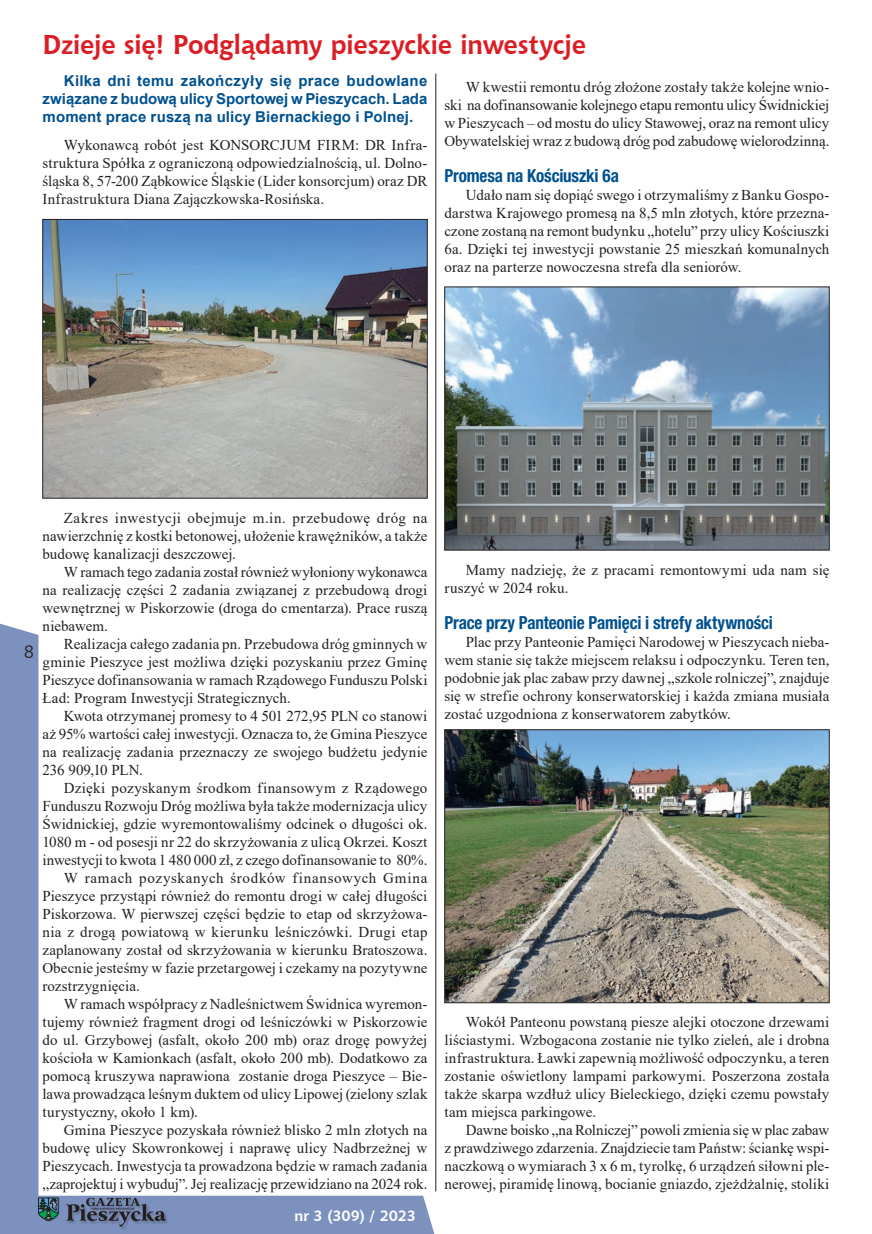
<style>
.page{position:relative;width:872px;height:1234px;background:#fff}
.page>*{position:absolute;margin:0;border:0;box-sizing:border-box;transform-origin:0 0}
.t1{font:700 27px "Chianti BT";letter-spacing:-.01em;color:#dd1d24}
.t2{font:700 condensed 18px "Helvetica Neue LT Pro";letter-spacing:-.01em;color:#015190;scale:.95 1}
.t3{font:18px "Chianti BT";color:#231f20}
.t4{font:15px/18px "Times New Roman";letter-spacing:.005em;color:#231f20;text-align:justify}
.t5{font:700 15px/18px "Arial";letter-spacing:.01em;color:#015190;text-align:justify}
.t6{font:15px "Times New Roman";letter-spacing:.045em;color:#231f20}
.t7{font:700 15px "Chianti BT";letter-spacing:-.01em;color:#fff}
</style>
<div class="page">
<svg style="left:0;top:619px;width:437px;height:614px"></svg>
<hr style="left:435px;top:74px;width:1px;height:1117px;background:#231f20">
<img style="left:42px;top:219px;width:386px;height:279px">
<svg style="left:444px;top:286px;width:385px;height:264px;background:#788c9d"></svg>
<img style="left:444px;top:729px;width:385px;height:273px">
<h1 class="t1" style="left:43px;top:25px;width:545px">Dzieje się! Podglądamy pieszyckie inwestycje</h1>
<p class="t5" style="left:43px;top:72px;width:386px;text-indent:21px">Kilka dni temu zakończyły się prace budowlane związane z budową ulicy Sportowej w Pieszycach. Lada moment prace ruszą na ulicy Biernackiego i Polnej.</p>
<p class="t4" style="left:444px;top:77px;width:386px;text-indent:21px">W kwestii remontu dróg złożone zostały także kolejne wnio&shy;ski na dofinansowanie kolejnego etapu remontu ulicy Świdnickiej w Pieszycach – od mostu do ulicy Stawowej, oraz na remont ulicy Obywatelskiej wraz z budową dróg pod zabudowę wielorodzinną.</p>
<p class="t2" style="left:444px;top:164px;width:185px">Promesa na Kościuszki 6a</p>
<p class="t4" style="left:444px;top:185px;width:386px;text-indent:21px">Udało nam się dopiąć swego i otrzymaliśmy z Banku Gospo&shy;darstwa Krajowego promesą na 8,5 mln złotych, które przezna&shy;czone zostaną na remont budynku „hotelu” przy ulicy Kościuszki 6a. Dzięki tej inwestycji powstanie 25 mieszkań komunalnych oraz na parterze nowoczesna strefa dla seniorów.</p>
<p class="t4" style="left:43px;top:136px;width:386px;text-indent:21px">Wykonawcą robót jest KONSORCJUM FIRM: DR Infra&shy;struktura Spółka z ograniczoną odpowiedzialnością, ul. Dolno&shy;śląska 8, 57-200 Ząbkowice Śląskie (Lider konsorcjum) oraz DR Infrastruktura Diana Zajączkowska-Rosińska.</p>
<p class="t3" style="left:24px;top:639px;width:12px">8</p>
<p class="t4" style="left:43px;top:508px;width:386px;text-indent:21px">Zakres inwestycji obejmuje m.in. przebudowę dróg na nawierzchnię z kostki betonowej, ułożenie krawężników, a także budowę kanalizacji deszczowej.</p>
<p class="t4" style="left:43px;top:562px;width:386px;text-indent:21px">W ramach tego zadania został również wyłoniony wykonawca na realizację części 2 zadania związanej z przebudową drogi wewnętrznej w Piskorzowie (droga do cmentarza). Prace ruszą niebawem.</p>
<p class="t4" style="left:43px;top:634px;width:386px;text-indent:21px">Realizacja całego zadania pn. Przebudowa dróg gminnych w gminie Pieszyce jest możliwa dzięki pozyskaniu przez Gminę Pieszyce dofinansowania w ramach Rządowego Funduszu Polski Ład: Program Inwestycji Strategicznych.</p>
<p class="t4" style="left:43px;top:706px;width:386px;text-indent:21px">Kwota otrzymanej promesy to 4 501 272,95 PLN co stanowi aż 95% wartości całej inwestycji. Oznacza to, że Gmina Pieszyce na realizację zadania przeznaczy ze swojego budżetu jedynie 236 909,10 PLN.</p>
<p class="t4" style="left:64px;top:778px;width:365px">Dzięki pozyskanym środkom finansowym z Rządowego</p>
<p class="t4" style="left:43px;top:796px;width:386px">Funduszu Rozwoju Dróg możliwa była także modernizacja ulicy</p>
<p class="t4" style="left:43px;top:814px;width:386px">Świdnickiej, gdzie wyremontowaliśmy odcinek o długości ok.</p>
<p class="t4" style="left:43px;top:832px;width:386px">1080 m - od posesji nr 22 do skrzyżowania z ulicą Okrzei. Koszt</p>
<p class="t4" style="left:43px;top:850px;width:386px">inwestycji to kwota 1 480 000 zł, z czego dofinansowanie to 80%.</p>
<p class="t6" style="left:64px;top:867px;width:365px">W ramach pozyskanych środków finansowych Gmina</p>
<p class="t4" style="left:43px;top:886px;width:386px">Pieszyce przystąpi również do remontu drogi w całej długości</p>
<p class="t4" style="left:43px;top:904px;width:386px">Piskorzowa. W pierwszej części będzie to etap od skrzyżowa-</p>
<p class="t4" style="left:43px;top:922px;width:386px">nia z drogą powiatową w kierunku leśniczówki. Drugi etap</p>
<p class="t4" style="left:43px;top:940px;width:386px">zaplanowany został od skrzyżowania w kierunku Bratoszowa.</p>
<p class="t4" style="left:43px;top:958px;width:386px">Obecnie jesteśmy w fazie przetargowej i czekamy na pozytywne</p>
<p class="t4" style="left:43px;top:976px;width:99px">rozstrzygnięcia.</p>
<p class="t4" style="left:64px;top:994px;width:365px">W ramach współpracy z Nadleśnictwem Świdnica wyremon-</p>
<p class="t4" style="left:42px;top:1012px;width:386px">tujemy również fragment drogi od leśniczówki w Piskorzowie</p>
<p class="t4" style="left:42px;top:1030px;width:386px">do ul. Grzybowej (asfalt, około 200 mb) oraz drogę powyżej</p>
<p class="t4" style="left:42px;top:1048px;width:386px">kościoła w Kamionkach (asfalt, około 200 mb). Dodatkowo za</p>
<p class="t4" style="left:42px;top:1066px;width:386px">pomocą kruszywa naprawiona zostanie droga Pieszyce – Bie-</p>
<p class="t4" style="left:42px;top:1084px;width:386px">lawa prowadząca leśnym duktem od ulicy Lipowej (zielony szlak</p>
<p class="t4" style="left:42px;top:1102px;width:157px">turystyczny, około 1 km).</p>
<p class="t4" style="left:64px;top:1120px;width:365px">Gmina Pieszyce pozyskała również blisko 2 mln złotych na</p>
<p class="t4" style="left:42px;top:1138px;width:386px">budowę ulicy Skowronkowej i naprawę ulicy Nadbrzeżnej w</p>
<p class="t4" style="left:42px;top:1156px;width:386px">Pieszycach. Inwestycja ta prowadzona będzie w ramach zadania</p>
<p class="t4" style="left:42px;top:1174px;width:386px">„zaprojektuj i wybuduj”. Jej realizację przewidziano na 2024 rok.</p>
<p class="t7" style="left:294px;top:1204px;width:123px">nr 3 (309) / 2023</p>
<p class="t4" style="left:444px;top:560px;width:386px;text-indent:21px">Mamy nadzieję, że z pracami remontowymi uda nam się ruszyć w 2024 roku.</p>
<p class="t2" style="left:444px;top:611px;width:347px">Prace przy Panteonie Pamięci i strefy aktywności</p>
<p class="t4" style="left:444px;top:632px;width:386px;text-indent:21px">Plac przy Panteonie Pamięci Narodowej w Pieszycach nieba&shy;wem stanie się także miejscem relaksu i odpoczynku. Teren ten, podobnie jak plac zabaw przy dawnej „szkole rolniczej”, znajduje się w strefie ochrony konserwatorskiej i każda zmiana musiała zostać uzgodniona z konserwatorem zabytków.</p>
<p class="t4" style="left:444px;top:1012px;width:386px;text-indent:21px">Wokół Panteonu powstaną piesze alejki otoczone drzewami liściastymi. Wzbogacona zostanie nie tylko zieleń, ale i drobna infrastruktura. Ławki zapewnią możliwość odpoczynku, a teren zostanie oświetlony lampami parkowymi. Poszerzona została także skarpa wzdłuż ulicy Bieleckiego, dzięki czemu powstały tam miejsca parkingowe.</p>
<p class="t4" style="left:444px;top:1120px;width:386px;text-indent:21px">Dawne boisko „na Rolniczej” powoli zmienia się w plac zabaw z prawdziwego zdarzenia. Znajdziecie tam Państw: ściankę wspi&shy;naczkową o wymiarach 3 x 6 m, tyrolkę, 6 urządzeń siłowni ple&shy;nerowej, piramidę linową, bocianie gniazdo, zjeżdżalnię, stoliki</p>
</div>
